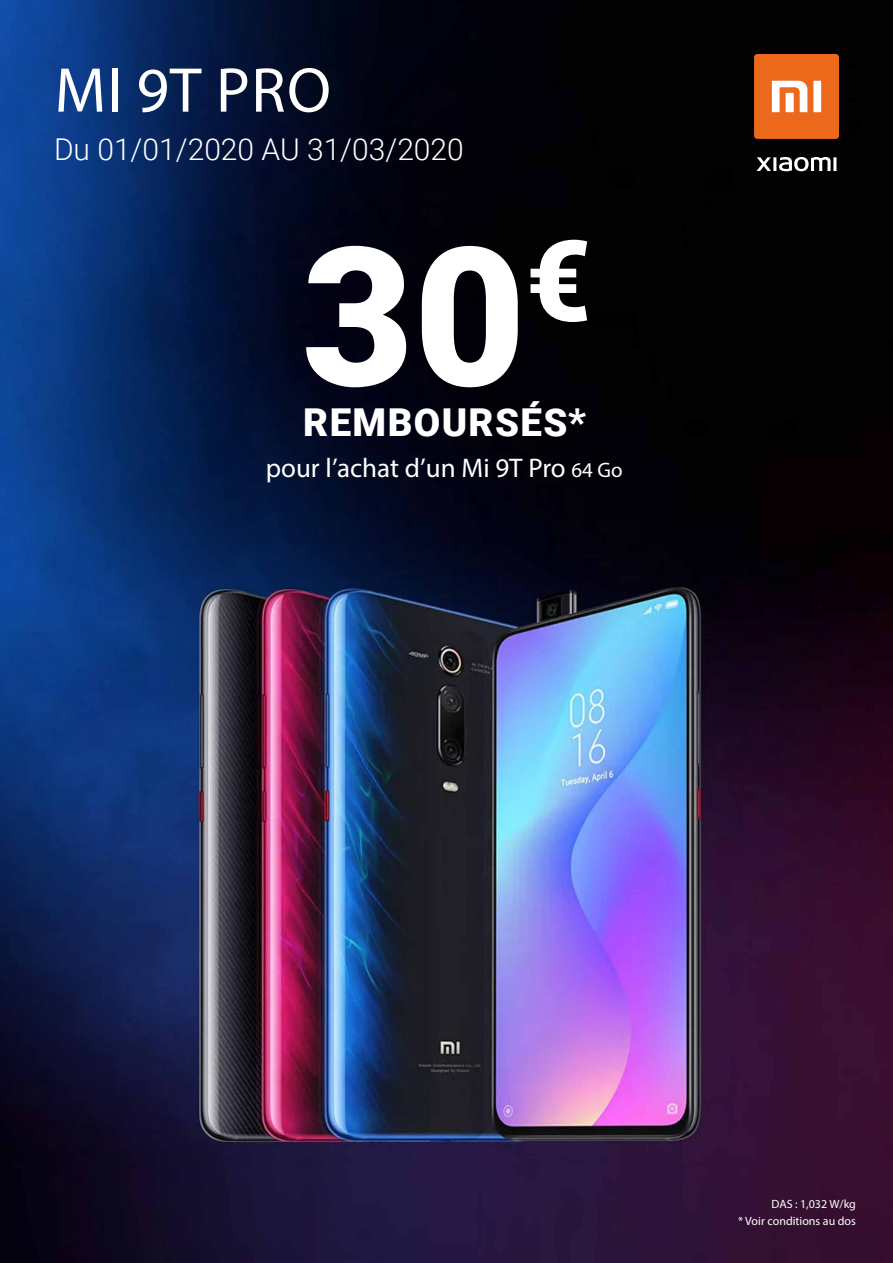
<style>
.page{position:relative;width:893px;height:1263px;background:#fff}
.page>*{position:absolute;margin:0;border:0;box-sizing:border-box;transform-origin:0 0}
.t1{font:900 193.5px "Roboto";color:#fff}
.t2{font:63.9px "Myriad Pro";letter-spacing:.02em;color:#fff}
.t3{font:900 38.4px "Roboto";letter-spacing:.035em;color:#fff}
.t4{font:300 30px "Roboto";color:#fff}
.t5{font:27px "Myriad Pro";color:#fff}
.t6{font:12px/16.8px "Myriad Pro";color:#fff;text-align:right}
.s1{font-size:21px}
</style>
<div class="page">
<img style="left:0;top:0;width:893px;height:1263px">
<div style="left:754px;top:54px;width:85px;height:85px;background:#ec691c;border-radius:3px"></div>
<div style="left:813px;top:81px;width:8px;height:31px;background:#fff"></div>
<svg style="left:772px;top:81px;width:35px;height:31px"></svg>
<div style="left:786px;top:93px;width:8px;height:19px;background:#fff"></div>
<svg style="left:757px;top:157px;width:79px;height:14px"></svg>
<h2 class="t2" style="left:55px;top:51px;width:278px">MI 9T PRO</h2>
<h3 class="t4" style="left:54px;top:128px;width:411px">Du 01/01/2020 AU 31/03/2020</h3>
<h1 class="t1" style="left:302px;top:181px;width:291px">30<sup>€</sup></h1>
<h3 class="t3" style="left:303px;top:396px;width:284px">REMBOURSÉS*</h3>
<h3 class="t5" style="left:266px;top:451px;width:358px">pour l’achat d’un Mi 9T Pro <span class="s1">64 Go</span></h3>
<p class="t6" style="left:738px;top:1195px;width:119px">DAS : 1,032 W/kg<br>* Voir conditions au dos</p>
</div>
